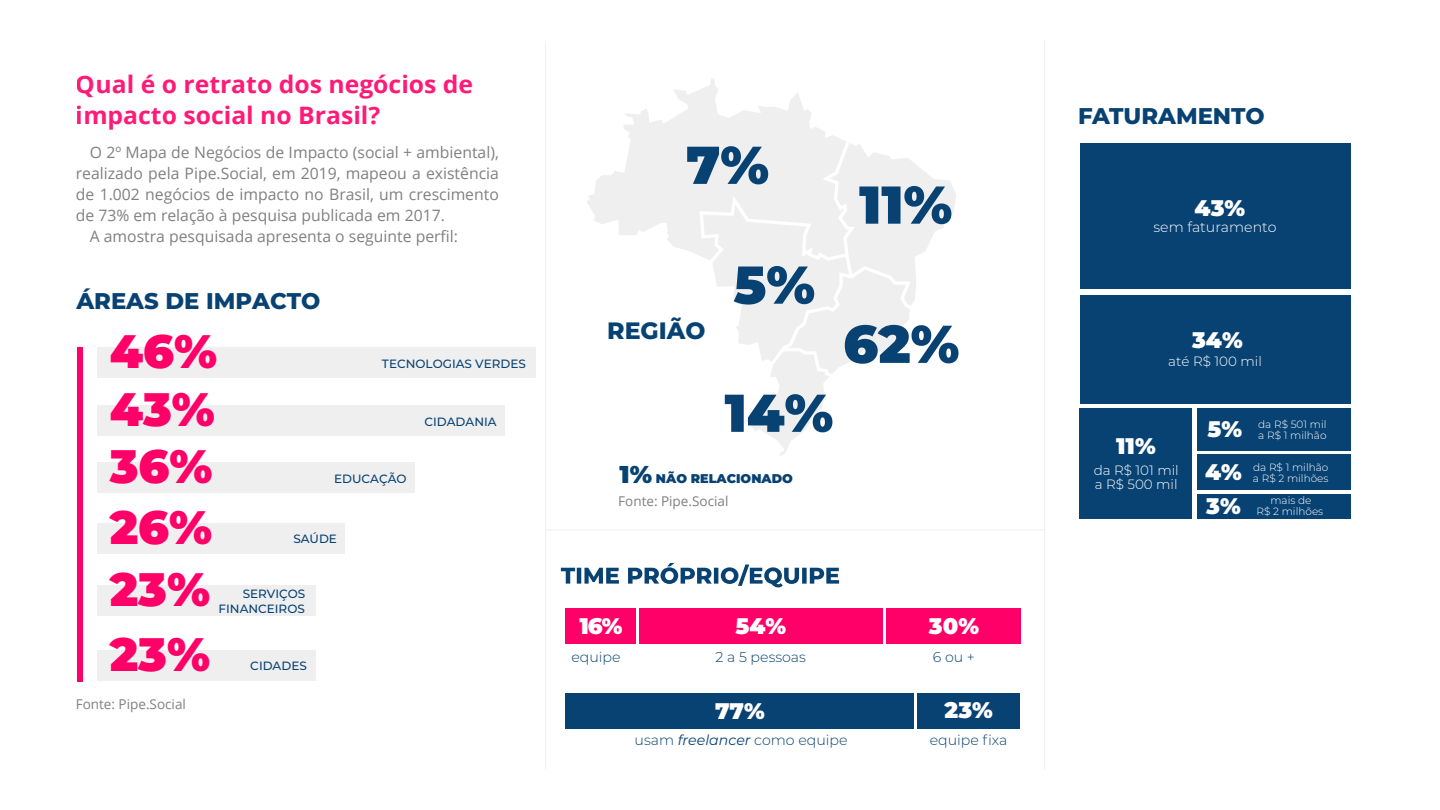
<style>
.page{position:relative;width:1440px;height:810px;background:#fff}
.page>*{position:absolute;margin:0;border:0;box-sizing:border-box;transform-origin:0 0}
.t1{font:900 53.1px "Montserrat";color:#074273}
.t2{font:900 46.88px/60.6px "Montserrat";color:#ff0068}
.t3{font:700 24px/31.5px "Open Sans";color:#ff0068}
.t4{font:800 23.7px "Montserrat";color:#074273}
.t5{font:800 22.73px "Montserrat";color:#074273}
.t6{font:900 22.58px "Montserrat";color:#fff}
.t7{font:15.75px "Open Sans";color:#808080}
.t8{font:300 14.17px "Montserrat";color:#074273}
.t9{font:300 14.17px "Montserrat";color:#fff}
.t10{font:13.5px "Open Sans";color:#808080}
.t11{font:300 13.5px/13.9px "Montserrat";color:#fff}
.t12{font:900 12.67px "Montserrat";color:#074273}
.t13{font:500 12px/14.8px "Montserrat";color:#074273;text-align:right}
.t14{font:300 10.5px/11.3px "Montserrat";color:#fff}
.s1{font-size:24.38px}
.s2{font-weight:400;font-style:italic}
.s3{font-weight:900;font-size:22.58px}
</style>
<div class="page">
<div style="left:97px;top:348px;width:439px;height:30px;background:#efefef"></div>
<div style="left:97px;top:406px;width:408px;height:30px;background:#efefef"></div>
<div style="left:97px;top:463px;width:318px;height:30px;background:#efefef"></div>
<div style="left:97px;top:523px;width:247px;height:31px;background:#efefef"></div>
<div style="left:97px;top:586px;width:218px;height:30px;background:#efefef"></div>
<div style="left:97px;top:650px;width:218px;height:31px;background:#efefef"></div>
<div style="left:77px;top:347px;width:6px;height:335px;background:#ff0068"></div>
<svg style="left:713px;top:143px;width:243px;height:313px"></svg>
<svg style="left:587px;top:79px;width:262px;height:181px;fill:#efefef"></svg>
<div style="left:1080px;top:144px;width:270px;height:145px;background:#074273"></div>
<div style="left:1080px;top:295px;width:270px;height:108px;background:#074273"></div>
<div style="left:1080px;top:408px;width:112px;height:111px;background:#074273"></div>
<div style="left:1197px;top:408px;width:153px;height:42px;background:#074273"></div>
<div style="left:1197px;top:455px;width:153px;height:35px;background:#074273"></div>
<div style="left:1197px;top:494px;width:153px;height:25px;background:#074273"></div>
<svg style="left:561px;top:563px;width:278px;height:24px"></svg>
<div style="left:566px;top:608px;width:70px;height:36px;background:#ff0068"></div>
<div style="left:887px;top:608px;width:134px;height:36px;background:#ff0068"></div>
<div style="left:639px;top:608px;width:244px;height:36px;background:#ff0068"></div>
<div style="left:917px;top:693px;width:103px;height:35px;background:#074273"></div>
<div style="left:566px;top:693px;width:348px;height:35px;background:#074273"></div>
<hr style="left:546px;top:530px;width:499px;height:1px;background:#efefef">
<hr style="left:1044px;top:40px;width:1px;height:730px;background:#efefef">
<hr style="left:545px;top:41px;width:1px;height:728px;background:#efefef">
<h3 class="t3" style="left:76px;top:68px;width:399px">Qual é o retrato dos negócios de impacto social no Brasil?</h3>
<p class="t7" style="left:90px;top:142px;width:411px">O 2º Mapa de Negócios de Impacto (social + ambiental),</p>
<p class="t7" style="left:76px;top:163px;width:425px">realizado pela Pipe.Social, em 2019, mapeou a existência</p>
<p class="t7" style="left:76px;top:184px;width:425px">de 1.002 negócios de impacto no Brasil, um crescimento</p>
<p class="t7" style="left:76px;top:205px;width:371px">de 73% em relação à pesquisa publicada em 2017.</p>
<p class="t7" style="left:90px;top:226px;width:370px">A amostra pesquisada apresenta o seguinte perfil:</p>
<h3 class="t5" style="left:76px;top:284px;width:246px">ÁREAS DE IMPACTO</h3>
<h2 class="t2" style="left:110px;top:318px;width:109px">46%<br>43%<br>36%<br>26%<br>23%<br>23%</h2>
<p class="t13" style="left:382px;top:356px;width:145px">TECNOLOGIAS VERDES</p>
<p class="t13" style="left:425px;top:414px;width:74px">CIDADANIA</p>
<p class="t13" style="left:334px;top:471px;width:74px">EDUCAÇÃO</p>
<p class="t13" style="left:293px;top:531px;width:45px">SAÚDE</p>
<p class="t13" style="left:219px;top:586px;width:88px">SERVIÇOS<br>FINANCEIROS</p>
<p class="t13" style="left:250px;top:658px;width:58px">CIDADES</p>
<p class="t10" style="left:76px;top:695px;width:112px">Fonte: Pipe.Social</p>
<h1 class="t1" style="left:686px;top:125px;width:84px">7%</h1>
<h1 class="t1" style="left:859px;top:165px;width:95px">11%</h1>
<h3 class="t4" style="left:607px;top:313px;width:100px">REGIÃO</h3>
<h1 class="t1" style="left:733px;top:245px;width:83px">5%</h1>
<h1 class="t1" style="left:725px;top:373px;width:110px">14%</h1>
<h1 class="t1" style="left:843px;top:304px;width:118px">62%</h1>
<p class="t12" style="left:620px;top:469px;width:175px"><span class="s1">1%</span> NÃO RELACIONADO</p>
<p class="t10" style="left:618px;top:492px;width:112px">Fonte: Pipe.Social</p>
<h3 class="t6" style="left:579px;top:609px;width:45px">16%</h3>
<h3 class="t6" style="left:735px;top:609px;width:52px">54%</h3>
<h3 class="t6" style="left:929px;top:609px;width:52px">30%</h3>
<p class="t8" style="left:571px;top:647px;width:51px">equipe</p>
<p class="t8" style="left:716px;top:647px;width:92px">2 a 5 pessoas</p>
<p class="t8" style="left:933px;top:647px;width:44px">6 ou +</p>
<h3 class="t6" style="left:715px;top:694px;width:51px">77%</h3>
<h3 class="t6" style="left:945px;top:693px;width:50px">23%</h3>
<p class="t8" style="left:635px;top:731px;width:214px">usam <span class="s2">freelancer</span> como equipe</p>
<p class="t8" style="left:930px;top:731px;width:79px">equipe fixa</p>
<h3 class="t5" style="left:1078px;top:99px;width:188px">FATURAMENTO</h3>
<h3 class="t6" style="left:1195px;top:191px;width:52px">43%</h3>
<p class="t9" style="left:1153px;top:218px;width:125px">sem faturamento</p>
<h3 class="t6" style="left:1192px;top:323px;width:52px">34%</h3>
<p class="t11" style="left:1168px;top:354px;width:95px">até R$ 100 mil</p>
<h3 class="t6" style="left:1116px;top:429px;width:41px">11%</h3>
<p class="t11" style="left:1094px;top:463px;width:87px">da R$ 101 mil a R$ 500 mil</p>
<p class="t14" style="left:1258px;top:418px;width:70px">da R$ 501 mil a R$ 1 milhão</p>
<p class="t14" style="left:1205px;top:461px;width:125px;text-align:right"><span class="s3">4%</span> da R$ 1 milhão a R$ 2 milhões</p>
<h3 class="t6" style="left:1206px;top:489px;width:36px">3%</h3>
<p class="t14" style="left:1257px;top:494px;width:68px;text-align:center">mais de<br>R$ 2 milhões</p>
<h3 class="t6" style="left:1208px;top:412px;width:36px">5%</h3>
</div>
